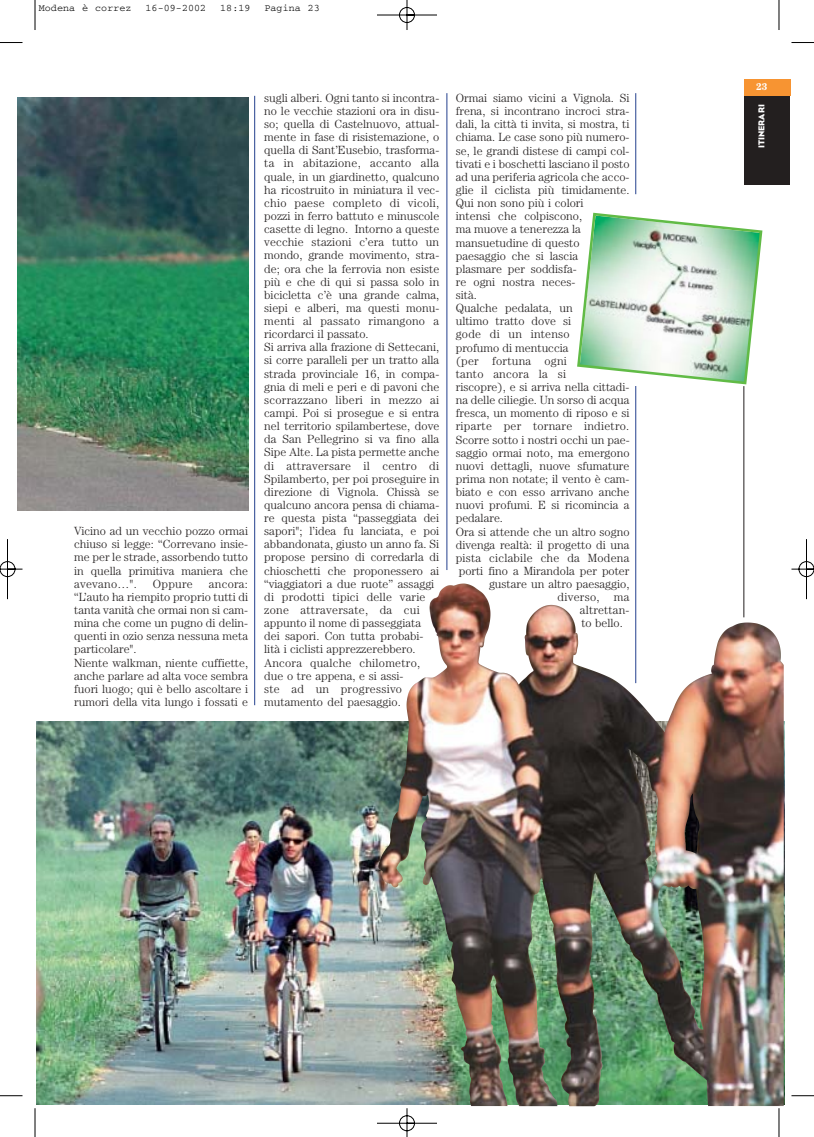
<style>
.page{position:relative;width:814px;height:1137px;background:#fff}
.page>*{position:absolute;margin:0;border:0;box-sizing:border-box;transform-origin:0 0}
.t1{font:300 11.88px/13.1px "Century";color:#231f1f}
.t2{font:300 11.88px "Century";letter-spacing:.02em;color:#231f1f}
.t3{font:10px "Courier";letter-spacing:.01em;color:#000}
.t4{font:700 10px "Century";color:#fff}
.t5{font:8.75px "Eagle";color:#fff}
</style>
<div class="page">
<img style="left:1px;top:0;width:813px;height:1136px">
<p class="t3" style="left:39px;top:5px;width:94px">Modena è correz</p>
<p class="t3" style="left:145px;top:5px;width:62px">16-09-2002</p>
<p class="t3" style="left:220px;top:5px;width:32px">18:19</p>
<p class="t3" style="left:264px;top:5px;width:57px">Pagina 23</p>
<p class="t1" style="left:74px;top:525px;width:175px;text-align:justify">Vicino ad un vecchio pozzo ormai chiuso si legge: “Correvano insie&shy;me per le strade, assorbendo tutto in quella primitiva maniera che avevano…".</p>
<p class="t1" style="left:153px;top:578px;width:41px">Oppure</p>
<p class="t1" style="left:74px;top:578px;width:175px;text-indent:135px">ancora: “L’auto ha riempito proprio tutti di tanta vanità che ormai non si cam&shy;mina che come un pugno di delin&shy;quenti in ozio senza nessuna meta particolare".<br>Niente walkman, niente cuffiette, anche parlare ad alta voce sembra fuori luogo; qui è bello ascoltare i rumori della vita lungo i fossati e</p>
<p class="t1" style="left:264px;top:92px;width:177px">sugli alberi. Ogni tanto si incontra&shy;no le vecchie stazioni ora in disu&shy;so; quella di Castelnuovo, attual&shy;mente in fase di risistemazione, o quella di Sant’Eusebio, trasforma&shy;ta in abitazione, accanto alla quale, in un giardinetto, qualcuno ha ricostruito in miniatura il vec&shy;chio paese completo di vicoli, pozzi in ferro battuto e minuscole casette di legno. Intorno a queste vecchie stazioni c’era tutto un mondo, grande movimento, stra&shy;de; ora che la ferrovia non esiste più e che di qui si passa solo in bicicletta c’è una grande calma, siepi e alberi, ma questi monu&shy;menti al passato rimangono a ricordarci il passato.<br>Si arriva alla frazione di Settecani, si corre paralleli per un tratto alla strada provinciale 16, in compa&shy;gnia di meli e peri e di pavoni che scorrazzano liberi in mezzo ai campi. Poi si prosegue e si entra nel territorio spilambertese, dove da San Pellegrino si va fino alla<br>Sipe Alte. La pista permette anche di attraversare il centro di<br>Spilamberto, per poi proseguire in direzione di Vignola. Chissà se qualcuno ancora pensa di chiama&shy;re questa pista “passeggiata dei sapori"; l’idea fu lanciata, e poi abbandonata, giusto un anno fa. Si propose persino di corredarla di chioschetti che proponessero ai “viaggiatori a due ruote” assaggi di prodotti tipici delle varie zone attraversate, da cui appunto il nome di passeggiata dei sapori. Con tutta probabi&shy;lità i ciclisti apprezzerebbero.<br>Ancora qualche chilometro, due o tre appena, e si assi-<br>ste ad un progressivo mutamento del paesaggio.</p>
<p class="t1" style="left:456px;top:92px;width:175px">Ormai siamo vicini a Vignola. Si</p>
<p class="t1" style="left:456px;top:105px;width:175px">frena, si incontrano incroci stra-</p>
<p class="t1" style="left:456px;top:119px;width:175px">dali, la città ti invita, si mostra, ti</p>
<p class="t1" style="left:456px;top:132px;width:175px">chiama. Le case sono più numero-</p>
<p class="t1" style="left:456px;top:145px;width:175px">se, le grandi distese di campi col-</p>
<p class="t1" style="left:456px;top:158px;width:175px">tivati e i boschetti lasciano il posto</p>
<p class="t1" style="left:456px;top:171px;width:175px">ad una periferia agricola che acco-</p>
<p class="t1" style="left:456px;top:184px;width:175px">glie il ciclista più timidamente.</p>
<p class="t1" style="left:456px;top:197px;width:129px">Qui non sono più i colori</p>
<p class="t1" style="left:456px;top:210px;width:128px">intensi che colpiscono,</p>
<p class="t1" style="left:456px;top:224px;width:127px">ma muove a tenerezza la</p>
<p class="t1" style="left:456px;top:237px;width:125px">mansuetudine di questo</p>
<p class="t1" style="left:456px;top:250px;width:124px">paesaggio che si lascia</p>
<p class="t1" style="left:456px;top:263px;width:123px">plasmare per soddisfa-</p>
<p class="t1" style="left:456px;top:276px;width:121px">re ogni nostra neces-</p>
<p class="t1" style="left:456px;top:289px;width:23px">sità.</p>
<p class="t1" style="left:456px;top:302px;width:118px">Qualche pedalata, un</p>
<p class="t1" style="left:456px;top:316px;width:117px">ultimo tratto dove si</p>
<p class="t2" style="left:456px;top:330px;width:116px">gode di un intenso</p>
<p class="t1" style="left:456px;top:342px;width:114px">profumo di mentuccia</p>
<p class="t2" style="left:456px;top:356px;width:113px">(per fortuna ogni</p>
<p class="t2" style="left:456px;top:369px;width:112px">tanto ancora la si</p>
<p class="t1" style="left:456px;top:381px;width:175px">riscopre), e si arriva nella cittadi-</p>
<p class="t1" style="left:456px;top:394px;width:175px">na delle ciliegie. Un sorso di acqua</p>
<p class="t1" style="left:456px;top:407px;width:175px">fresca, un momento di riposo e si</p>
<p class="t2" style="left:456px;top:422px;width:175px">riparte per tornare indietro.</p>
<p class="t1" style="left:456px;top:434px;width:175px">Scorre sotto i nostri occhi un pae-</p>
<p class="t1" style="left:456px;top:447px;width:175px">saggio ormai noto, ma emergono</p>
<p class="t1" style="left:456px;top:460px;width:175px">nuovi dettagli, nuove sfumature</p>
<p class="t1" style="left:456px;top:473px;width:175px">prima non notate; il vento è cam-</p>
<p class="t1" style="left:456px;top:486px;width:175px">biato e con esso arrivano anche</p>
<p class="t1" style="left:456px;top:499px;width:175px">nuovi profumi. E si ricomincia a</p>
<p class="t1" style="left:456px;top:512px;width:49px">pedalare.</p>
<p class="t1" style="left:456px;top:526px;width:175px">Ora si attende che un altro sogno</p>
<p class="t1" style="left:456px;top:539px;width:175px">divenga realtà: il progetto di una</p>
<p class="t2" style="left:456px;top:553px;width:175px">pista ciclabile che da Modena</p>
<p class="t1" style="left:459px;top:565px;width:172px">porti fino a Mirandola per poter</p>
<p class="t1" style="left:489px;top:578px;width:142px">gustare un altro paesaggio,</p>
<p class="t2" style="left:557px;top:593px;width:73px">diverso, ma</p>
<p class="t1" style="left:580px;top:604px;width:51px">altrettan-</p>
<p class="t1" style="left:581px;top:617px;width:43px">to bello.</p>
<p class="t4" style="left:756px;top:83px;width:13px">23</p>
<p class="t5" style="left:758px;top:148px;width:45px;rotate:-90deg">ITINERARI</p>
</div>
